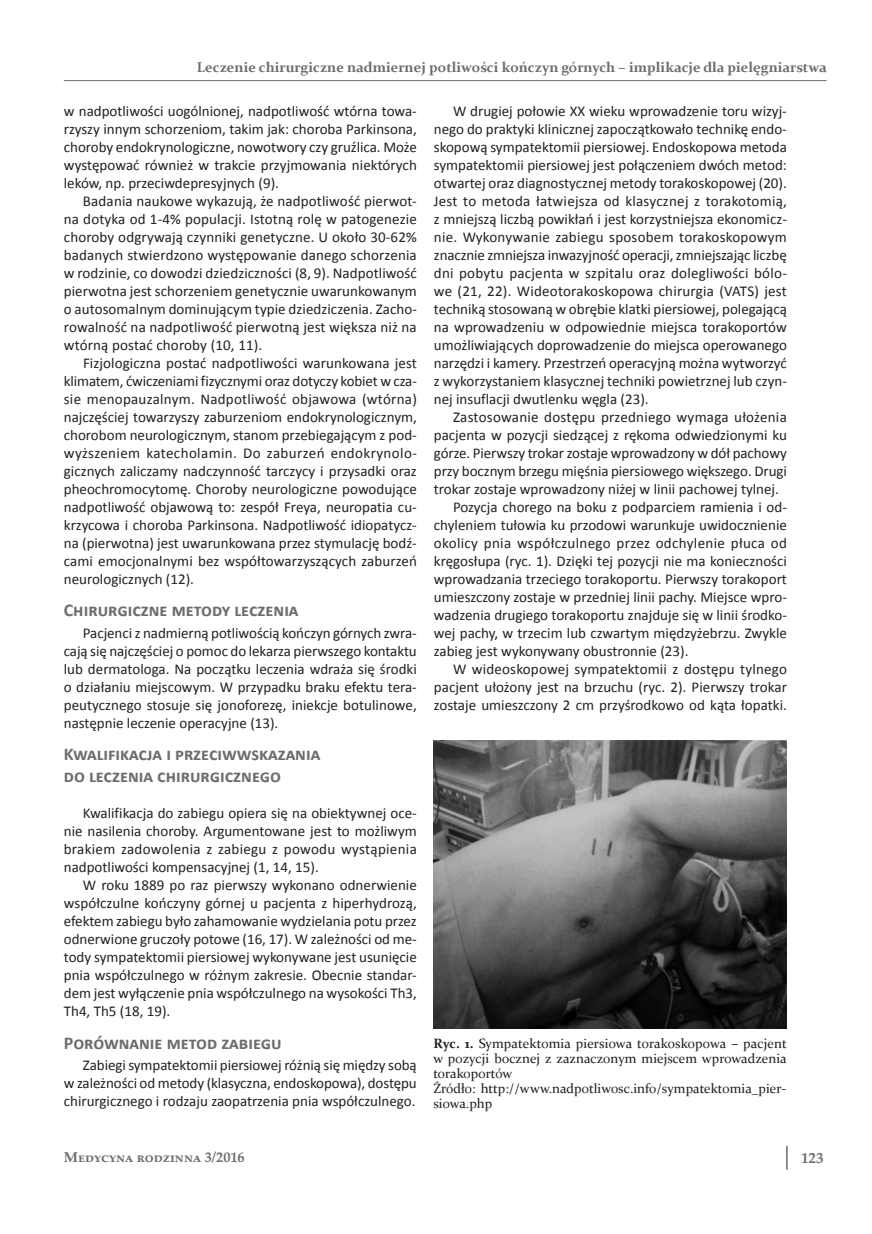
<style>
.page{position:relative;width:872px;height:1234px;background:#fff}
.page>*{position:absolute;margin:0;border:0;box-sizing:border-box;transform-origin:0 0}
.t1{font:700 18px/21.6px "Calibri";color:#6c6d70}
.t2{font:15px/18px "Calibri";color:#231f20;text-align:justify}
.t3{font:15px "Calibri";letter-spacing:.025em;color:#231f20}
.t4{font:700 15px "Palatino Linotype";color:#6c6d70}
.t5{font:700 14.25px "Constantia";color:#6c6d70}
.t6{font:700 14.25px "Palatino Linotype";color:#6c6d70}
.t7{font:13.5px/15px "Constantia";color:#231f20}
.s1{font-weight:700}
</style>
<div class="page">
<hr style="left:64px;top:80px;width:762px;height:1px;background:#6c6d70">
<svg style="left:786px;top:1145px;width:1px;height:24px"></svg>
<img style="left:433px;top:740px;width:354px;height:288px">
<p class="t5" style="left:197px;top:57px;width:631px">Leczenie chirurgiczne nadmiernej potliwości kończyn górnych – implikacje dla pielęgniarstwa</p>
<p class="t2" style="left:64px;top:102px;width:354px">w nadpotliwości uogólnionej, nadpotliwość wtórna towa&shy;rzyszy innym schorzeniom, takim jak: choroba Parkinsona, choroby endokrynologiczne, nowotwory czy gruźlica. Może występować również w trakcie przyjmowania niektórych leków, np. przeciwdepresyjnych (9).</p>
<p class="t2" style="left:64px;top:192px;width:354px;text-indent:19px">Badania naukowe wykazują, że nadpotliwość pierwot&shy;na dotyka od 1-4% populacji. Istotną rolę w patogenezie choroby odgrywają czynniki genetyczne. U około 30-62% badanych stwierdzono występowanie danego schorzenia w rodzinie, co dowodzi dziedziczności (8, 9). Nadpotliwość pierwotna jest schorzeniem genetycznie uwarunkowanym o autosomalnym dominującym typie dziedziczenia. Zacho&shy;rowalność na nadpotliwość pierwotną jest większa niż na wtórną postać choroby (10, 11).</p>
<p class="t2" style="left:64px;top:354px;width:354px;text-indent:19px">Fizjologiczna postać nadpotliwości warunkowana jest klimatem, ćwiczeniami fizycznymi oraz dotyczy kobiet w cza&shy;sie menopauzalnym. Nadpotliwość objawowa (wtórna) najczęściej towarzyszy zaburzeniom endokrynologicznym, chorobom neurologicznym, stanom przebiegającym z pod&shy;wyższeniem katecholamin. Do zaburzeń endokrynolo&shy;gicznych zaliczamy nadczynność tarczycy i przysadki oraz pheochromocytomę. Choroby neurologiczne powodujące nadpotliwość objawową to: zespół Freya, neuropatia cu&shy;krzycowa i choroba Parkinsona. Nadpotliwość idiopatycz&shy;na (pierwotna) jest uwarunkowana przez stymulację bodź&shy;cami emocjonalnymi bez współtowarzyszących zaburzeń neurologicznych (12).</p>
<p class="t1" style="left:64px;top:599px;width:236px">Chirurgiczne metody leczenia</p>
<p class="t2" style="left:64px;top:624px;width:354px;text-indent:19px">Pacjenci z nadmierną potliwością kończyn górnych zwra&shy;cają się najczęściej o pomoc do lekarza pierwszego kontaktu lub dermatologa. Na początku leczenia wdraża się środki o działaniu miejscowym. W przypadku braku efektu tera&shy;peutycznego stosuje się jonoforezę, iniekcje botulinowe, następnie leczenie operacyjne (13).</p>
<p class="t1" style="left:64px;top:743px;width:258px">Kwalifikacja i przeciwwskazania do leczenia chirurgicznego</p>
<p class="t2" style="left:64px;top:804px;width:354px;text-indent:19px">Kwalifikacja do zabiegu opiera się na obiektywnej oce&shy;nie nasilenia choroby. Argumentowane jest to możliwym brakiem zadowolenia z zabiegu z powodu wystąpienia nadpotliwości kompensacyjnej (1, 14, 15).</p>
<p class="t2" style="left:64px;top:876px;width:354px;text-indent:19px">W roku 1889 po raz pierwszy wykonano odnerwienie współczulne kończyny górnej u pacjenta z hiperhydrozą, efektem zabiegu było zahamowanie wydzielania potu przez odnerwione gruczoły potowe (16, 17). W zależności od me&shy;tody sympatektomii piersiowej wykonywane jest usunięcie pnia współczulnego w różnym zakresie. Obecnie standar&shy;dem jest wyłączenie pnia współczulnego na wysokości Th3, Th4, Th5 (18, 19).</p>
<p class="t1" style="left:64px;top:1031px;width:219px">Porównanie metod zabiegu</p>
<p class="t2" style="left:64px;top:1056px;width:354px;text-indent:19px">Zabiegi sympatektomii piersiowej różnią się między sobą w zależności od metody (klasyczna, endoskopowa), dostępu chirurgicznego i rodzaju zaopatrzenia pnia współczulnego.</p>
<p class="t2" style="left:434px;top:102px;width:354px;text-indent:19px">W drugiej połowie XX wieku wprowadzenie toru wizyj&shy;nego do praktyki klinicznej zapoczątkowało technikę endo&shy;skopową sympatektomii piersiowej. Endoskopowa metoda sympatektomii piersiowej jest połączeniem dwóch metod: otwartej oraz diagnostycznej metody torakoskopowej (20).<br>Jest to metoda łatwiejsza od klasycznej z torakotomią, z mniejszą liczbą powikłań i jest korzystniejsza ekonomicz&shy;nie. Wykonywanie zabiegu sposobem torakoskopowym znacznie zmniejsza inwazyjność operacji, zmniejszając liczbę dni pobytu pacjenta w szpitalu oraz dolegliwości bólo&shy;we (21, 22). Wideotorakoskopowa chirurgia (VATS) jest techniką stosowaną w obrębie klatki piersiowej, polegającą na wprowadzeniu w odpowiednie miejsca torakoportów umożliwiających doprowadzenie do miejsca operowanego narzędzi i kamery. Przestrzeń operacyjną można wytworzyć z wykorzystaniem klasycznej techniki powietrznej lub czyn&shy;nej insuflacji dwutlenku węgla (23).</p>
<p class="t2" style="left:453px;top:408px;width:335px">Zastosowanie dostępu przedniego wymaga ułożenia</p>
<p class="t2" style="left:434px;top:426px;width:354px">pacjenta w pozycji siedzącej z rękoma odwiedzionymi ku</p>
<p class="t2" style="left:434px;top:444px;width:354px">górze. Pierwszy trokar zostaje wprowadzony w dół pachowy</p>
<p class="t2" style="left:434px;top:462px;width:354px">przy bocznym brzegu mięśnia piersiowego większego. Drugi</p>
<p class="t2" style="left:434px;top:480px;width:346px">trokar zostaje wprowadzony niżej w linii pachowej tylnej.</p>
<p class="t2" style="left:453px;top:498px;width:335px">Pozycja chorego na boku z podparciem ramienia i od-</p>
<p class="t2" style="left:434px;top:516px;width:354px">chyleniem tułowia ku przodowi warunkuje uwidocznienie</p>
<p class="t3" style="left:434px;top:533px;width:354px">okolicy pnia współczulnego przez odchylenie płuca od</p>
<p class="t2" style="left:434px;top:552px;width:354px">kręgosłupa (ryc. 1). Dzięki tej pozycji nie ma konieczności</p>
<p class="t2" style="left:434px;top:570px;width:354px">wprowadzania trzeciego torakoportu. Pierwszy torakoport</p>
<p class="t2" style="left:434px;top:588px;width:354px">umieszczony zostaje w przedniej linii pachy. Miejsce wpro-</p>
<p class="t2" style="left:434px;top:606px;width:354px">wadzenia drugiego torakoportu znajduje się w linii środko-</p>
<p class="t2" style="left:434px;top:624px;width:354px">wej pachy, w trzecim lub czwartym międzyżebrzu. Zwykle</p>
<p class="t2" style="left:434px;top:642px;width:256px">zabieg jest wykonywany obustronnie (23).</p>
<p class="t2" style="left:453px;top:660px;width:335px">W wideoskopowej sympatektomii z dostępu tylnego</p>
<p class="t2" style="left:434px;top:678px;width:354px">pacjent ułożony jest na brzuchu (ryc. 2). Pierwszy trokar</p>
<p class="t2" style="left:434px;top:696px;width:354px">zostaje umieszczony 2 cm przyśrodkowo od kąta łopatki.</p>
<p class="t7" style="left:433px;top:1034px;width:355px"><span class="s1">Ryc. 1.</span> Sympatektomia piersiowa torakoskopowa – pacjent w pozycji bocznej z zaznaczonym miejscem wprowadzenia torakoportów<br>Źródło: http://www.nadpotliwosc.info/sympatektomia_pier&shy;siowa.php</p>
<p class="t6" style="left:64px;top:1146px;width:182px">Medycyna rodzinna 3/2016</p>
<p class="t4" style="left:801px;top:1146px;width:24px">123</p>
</div>
